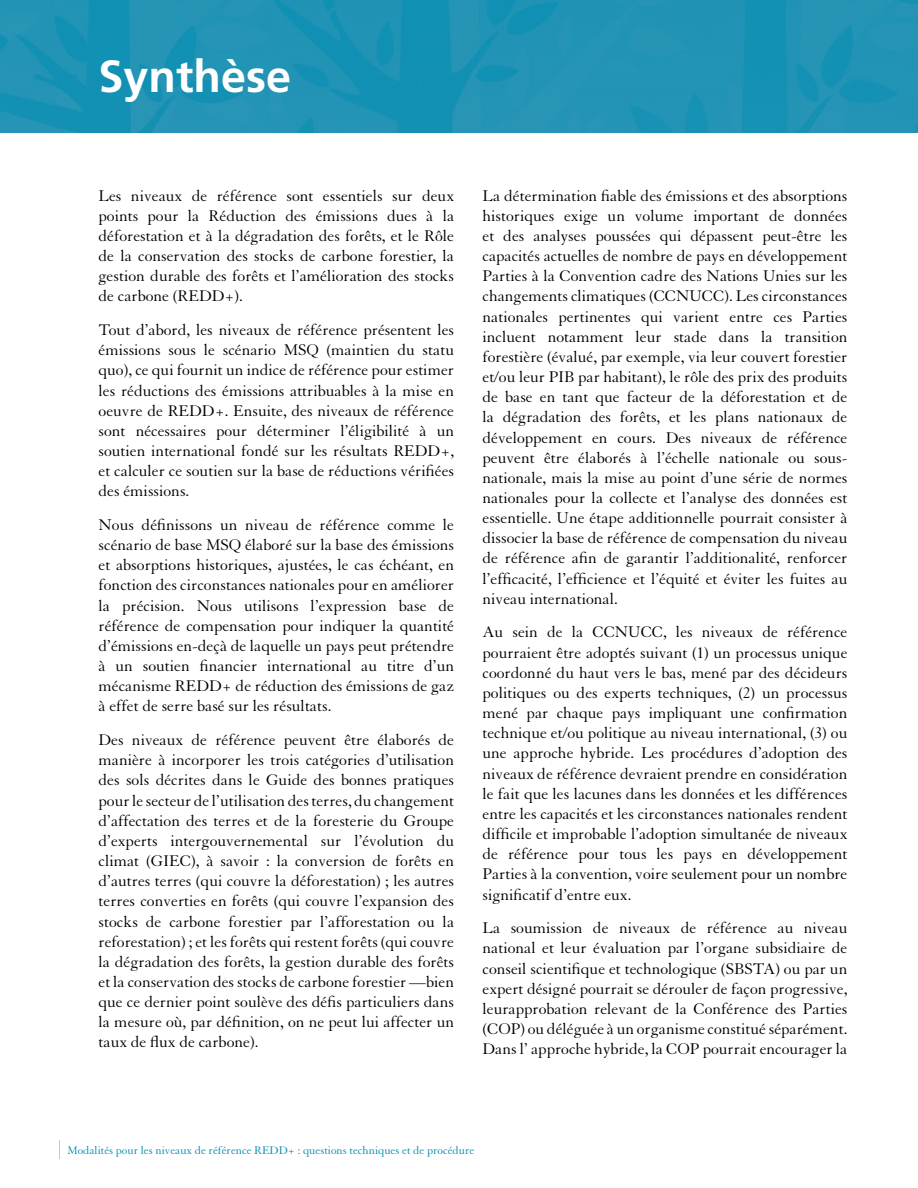
<style>
.page{position:relative;width:918px;height:1188px;background:#fff}
.page>*{position:absolute;margin:0;border:0;box-sizing:border-box;transform-origin:0 0}
.t1{font:700 45px "Frutiger";color:#fff}
.t2{font:16.8px/20.1px "Granjon LT Std";color:#000;text-align:justify}
.t3{font:12px "Granjon LT Std";color:#008bb0}
</style>
<div class="page">
<svg style="left:59px;top:1140px;width:1px;height:19px"></svg>
<div style="left:0;top:0;width:918px;height:132px;background:linear-gradient(to right,#1c92b5,#2093b5)"></div>
<h1 class="t1" style="left:99px;top:50px;width:194px">Synthèse</h1>
<p class="t2" style="left:99px;top:186px;width:357px">Les niveaux de référence sont essentiels sur deux points pour la Réduction des émissions dues à la déforestation et à la dégradation des forêts, et le Rôle de la conservation des stocks de carbone forestier, la gestion durable des forêts et l’amélioration des stocks de carbone (REDD+).</p>
<p class="t2" style="left:99px;top:320px;width:357px">Tout d’abord, les niveaux de référence présentent les émissions sous le scénario MSQ (maintien du statu quo), ce qui fournit un indice de référence pour estimer les réductions des émissions attribuables à la mise en oeuvre de REDD+. Ensuite, des niveaux de référence sont nécessaires pour déterminer l’éligibilité à un soutien international fondé sur les résultats REDD+, et calculer ce soutien sur la base de réductions vérifiées des émissions.</p>
<p class="t2" style="left:99px;top:515px;width:357px">Nous définissons un niveau de référence comme le scénario de base MSQ élaboré sur la base des émissions et absorptions historiques, ajustées, le cas échéant, en fonction des circonstances nationales pour en améliorer la précision. Nous utilisons l’expression base de référence de compensation pour indiquer la quantité d’émissions en-deçà de laquelle un pays peut prétendre à un soutien financier international au titre d’un mécanisme REDD+ de réduction des émissions de gaz à effet de serre basé sur les résultats.</p>
<p class="t2" style="left:99px;top:730px;width:357px">Des niveaux de référence peuvent être élaborés de manière à incorporer les trois catégories d’utilisation des sols décrites dans le Guide des bonnes pratiques pour le secteur de l’utilisation des terres, du changement d’affectation des terres et de la foresterie du Groupe d’experts intergouvernemental sur l’évolution du climat (GIEC), à savoir : la conversion de forêts en d’autres terres (qui couvre la déforestation) ; les autres terres converties en forêts (qui couvre l’expansion des stocks de carbone forestier par l’afforestation ou la reforestation) ; et les forêts qui restent forêts (qui couvre la dégradation des forêts, la gestion durable des forêts et la conservation des stocks de carbone forestier —bien que ce dernier point soulève des défis particuliers dans la mesure où, par définition, on ne peut lui affecter un taux de flux de carbone).</p>
<p class="t2" style="left:483px;top:186px;width:367px">La détermination fiable des émissions et des absorptions historiques exige un volume important de données et des analyses poussées qui dépassent peut-être les capacités actuelles de nombre de pays en développement Parties à la Convention cadre des Nations Unies sur les changements climatiques (CCNUCC). Les circonstances nationales pertinentes qui varient entre ces Parties incluent notamment leur stade dans la transition forestière (évalué, par exemple, via leur couvert forestier et/ou leur PIB par habitant), le rôle des prix des produits de base en tant que facteur de la déforestation et de la dégradation des forêts, et les plans nationaux de développement en cours. Des niveaux de référence peuvent être élaborés à l’échelle nationale ou sous&shy;nationale, mais la mise au point d’une série de normes nationales pour la collecte et l’analyse des données est essentielle. Une étape additionnelle pourrait consister à dissocier la base de référence de compensation du niveau de référence afin de garantir l’additionalité, renforcer l’efficacité, l’efficience et l’équité et éviter les fuites au niveau international.</p>
<p class="t2" style="left:483px;top:623px;width:367px">Au sein de la CCNUCC, les niveaux de référence pourraient être adoptés suivant (1) un processus unique coordonné du haut vers le bas, mené par des décideurs politiques ou des experts techniques, (2) un processus mené par chaque pays impliquant une confirmation technique et/ou politique au niveau international, (3) ou une approche hybride. Les procédures d’adoption des niveaux de référence devraient prendre en considération le fait que les lacunes dans les données et les différences entre les capacités et les circonstances nationales rendent difficile et improbable l’adoption simultanée de niveaux de référence pour tous les pays en développement Parties à la convention, voire seulement pour un nombre significatif d’entre eux.</p>
<p class="t2" style="left:483px;top:918px;width:367px">La soumission de niveaux de référence au niveau national et leur évaluation par l’organe subsidiaire de conseil scientifique et technologique (SBSTA) ou par un expert désigné pourrait se dérouler de façon progressive, leurapprobation relevant de la Conférence des Parties (COP) ou déléguée à un organisme constitué séparément.<br>Dans l’ approche hybride, la COP pourrait encourager la</p>
<p class="t3" style="left:67px;top:1144px;width:408px">Modalités pour les niveaux de référence REDD+ : questions techniques et de procédure</p>
</div>
